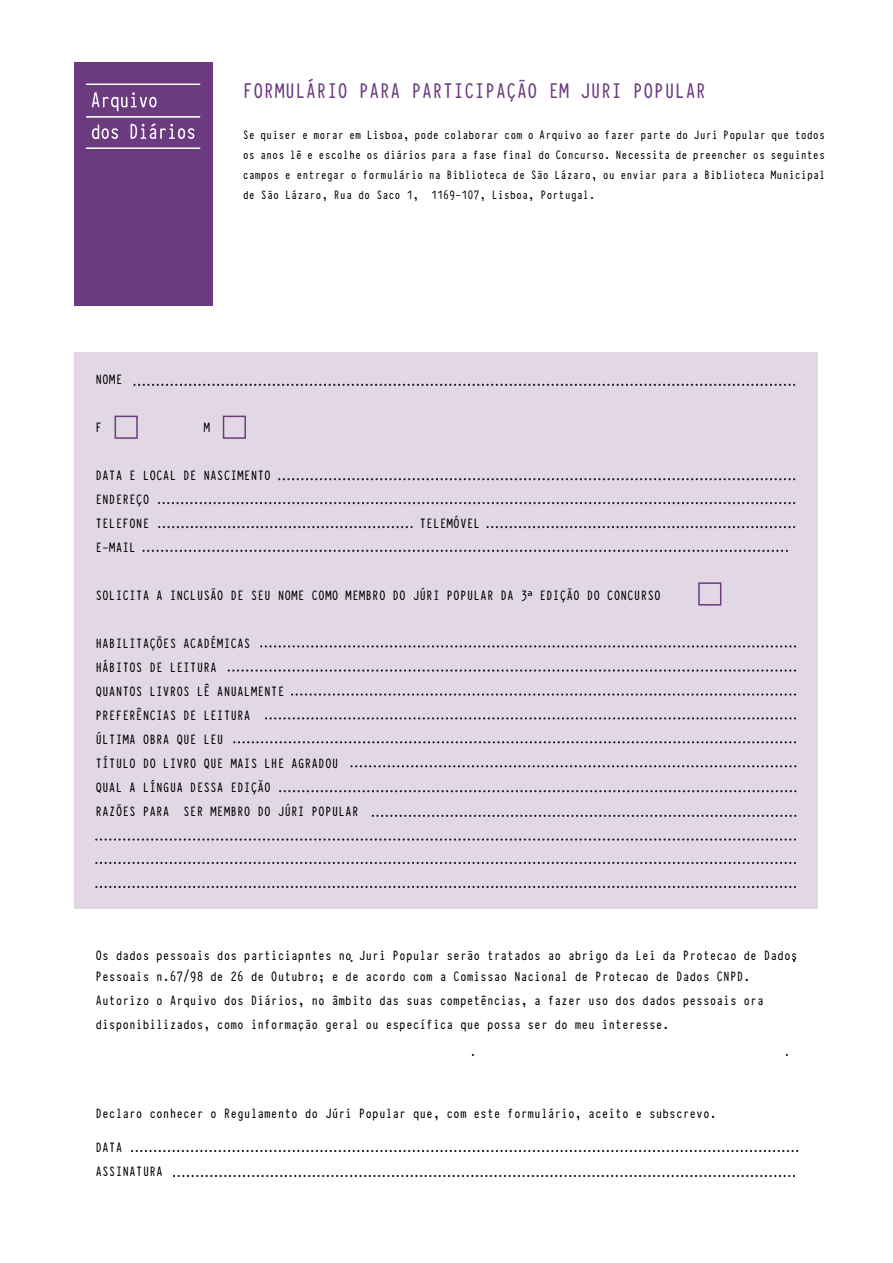
<style>
.page{position:relative;width:893px;height:1263px;background:#fff}
.page>*{position:absolute;margin:0;border:0;box-sizing:border-box;transform-origin:0 0}
.t1{font:23.4px "Typewriter Condensed Demi";color:#6c3b7f}
.t2{font:15px/24px "Typewriter Condensed Demi";color:#000}
.t3{font:13.5px/20.2px "Typewriter Condensed Demi";color:#000;text-align:justify}
.s1{font-family:"Myriad Pro"}
</style>
<div class="page">
<div style="left:75px;top:352px;width:743px;height:556px;background:#e2d8e5"></div>
<div style="left:74px;top:62px;width:139px;height:244px;background:#6c3b7f"></div>
<svg style="left:92px;top:92px;width:64px;height:19px"></svg>
<svg style="left:92px;top:124px;width:26px;height:15px"></svg>
<svg style="left:131px;top:123px;width:63px;height:16px"></svg>
<hr style="left:86px;top:84px;width:114px;height:1px;background:#fff">
<hr style="left:86px;top:116px;width:114px;height:2px;background:#fff">
<hr style="left:86px;top:148px;width:114px;height:1px;background:#fff">
<svg style="left:96px;top:862px;width:700px;height:2px"></svg>
<svg style="left:96px;top:886px;width:700px;height:2px"></svg>
<svg style="left:351px;top:765px;width:445px;height:2px"></svg>
<svg style="left:280px;top:790px;width:516px;height:2px"></svg>
<svg style="left:96px;top:838px;width:700px;height:3px"></svg>
<svg style="left:234px;top:741px;width:562px;height:2px"></svg>
<svg style="left:229px;top:669px;width:567px;height:3px"></svg>
<svg style="left:261px;top:645px;width:535px;height:2px"></svg>
<svg style="left:292px;top:693px;width:504px;height:3px"></svg>
<svg style="left:266px;top:717px;width:530px;height:2px"></svg>
<svg style="left:159px;top:502px;width:636px;height:2px"></svg>
<svg style="left:135px;top:384px;width:660px;height:2px"></svg>
<svg style="left:279px;top:478px;width:516px;height:2px"></svg>
<svg style="left:488px;top:526px;width:307px;height:2px"></svg>
<svg style="left:174px;top:1175px;width:621px;height:2px"></svg>
<svg style="left:144px;top:550px;width:644px;height:2px"></svg>
<svg style="left:132px;top:1150px;width:666px;height:2px"></svg>
<div style="left:115px;top:416px;width:23px;height:23px;border:2px solid #6c3b7f"></div>
<div style="left:223px;top:416px;width:23px;height:23px;border:2px solid #6c3b7f"></div>
<div style="left:698px;top:582px;width:23px;height:23px;border:2px solid #6c3b7f"></div>
<svg style="left:159px;top:526px;width:253px;height:2px"></svg>
<svg style="left:373px;top:815px;width:423px;height:2px"></svg>
<h1 class="t1" style="left:243px;top:74px;width:465px">FORMULÁRIO PARA PARTICIPAÇÃO EM JURI POPULAR</h1>
<p class="t3" style="left:243px;top:123px;width:584px">Se quiser e morar em Lisboa, pode colaborar com o Arquivo ao fazer parte do Juri Popular que todos os anos lê e escolhe os diários para a fase final do Concurso. Necessita de preencher os seguintes campos e entregar o formulário na Biblioteca de São Lázaro, ou enviar para a Biblioteca Municipal de São Lázaro, Rua do Saco 1, 1169-107, Lisboa, Portugal.</p>
<p class="t2" style="left:95px;top:367px;width:28px">NOME</p>
<p class="t2" style="left:95px;top:415px;width:8px">F</p>
<p class="t2" style="left:203px;top:415px;width:8px">M</p>
<p class="t2" style="left:95px;top:463px;width:177px">DATA E LOCAL DE NASCIMENTO<br>ENDEREÇO<br>TELEFONE</p>
<p class="t2" style="left:419px;top:511px;width:62px">TELEMÓVEL</p>
<p class="t2" style="left:95px;top:535px;width:42px">E-MAIL</p>
<p class="t2" style="left:95px;top:583px;width:567px">SOLICITA A INCLUSÃO DE SEU NOME COMO MEMBRO DO JÚRI POPULAR DA 3<span class="s1">ª</span> EDIÇÃO DO CONCURSO</p>
<p class="t2" style="left:95px;top:631px;width:265px">HABILITAÇÕES ACADÉMICAS<br>HÁBITOS DE LEITURA<br>QUANTOS LIVROS LÊ ANUALMENTE<br>PREFERÊNCIAS DE LEITURA<br>ÚLTIMA OBRA QUE LEU<br>TÍTULO DO LIVRO QUE MAIS LHE AGRADOU<br>QUAL A LÍNGUA DESSA EDIÇÃO<br>RAZÕES PARA SER MEMBRO DO JÚRI POPULAR</p>
<p class="t2" style="left:95px;top:944px;width:704px;line-height:21px">Os dados pessoais dos particiapntes no Juri Popular serão tratados ao abrigo da Lei da Protecao de Dados<br>Pessoais n.67/98 de 26 de Outubro; e de acordo com a Comissao Nacional de Protecao de Dados CNPD.</p>
<p class="t2" style="left:95px;top:988px;width:670px">Autorizo o Arquivo dos Diários, no âmbito das suas competências, a fazer uso dos dados pessoais ora disponibilizados, como informação geral ou específica que possa ser do meu interesse.</p>
<p class="t2" style="left:95px;top:1101px;width:623px">Declaro conhecer o Regulamento do Júri Popular que, com este formulário, aceito e subscrevo.</p>
<p class="t2" style="left:95px;top:1135px;width:69px">DATA<br>ASSINATURA</p>
</div>
